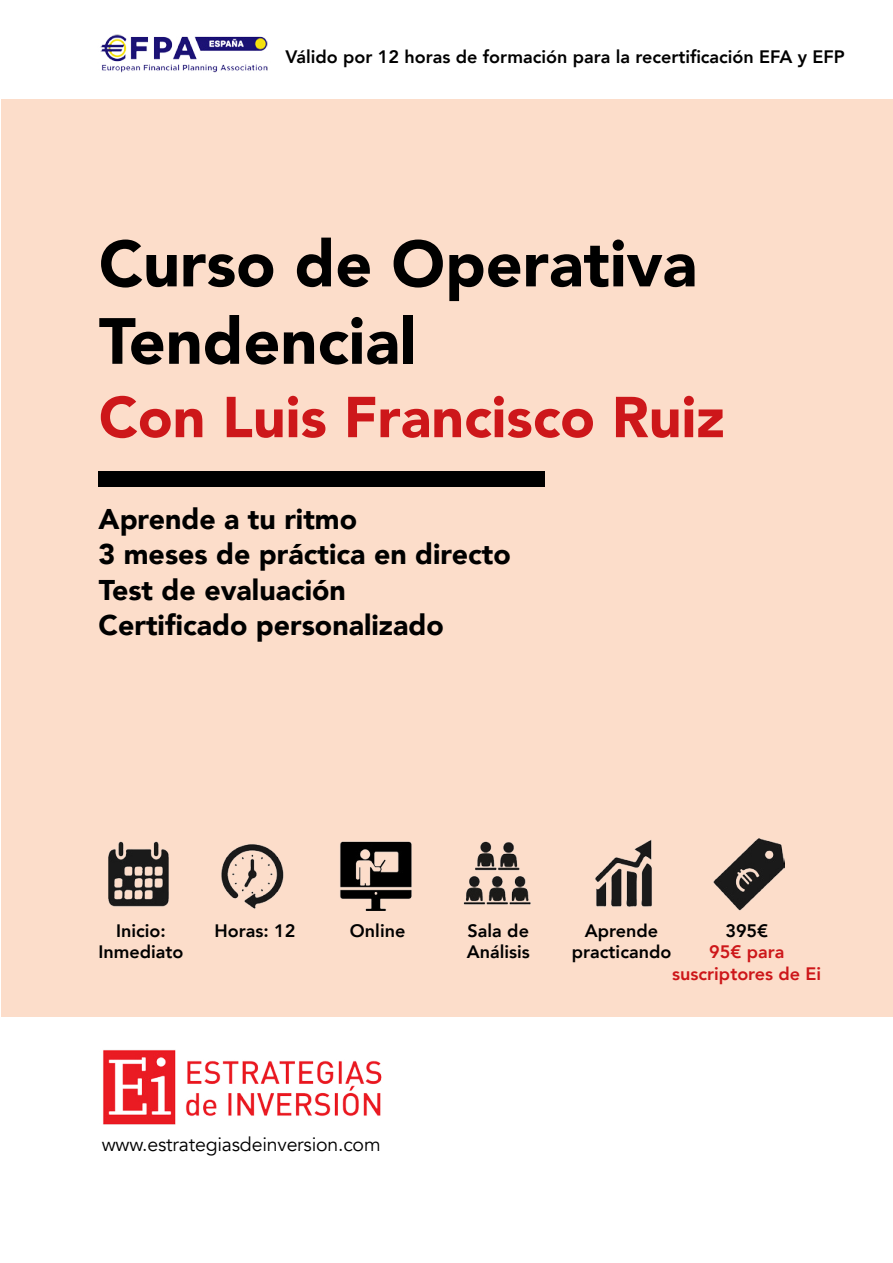
<style>
.page{position:relative;width:893px;height:1263px;background:#fff}
.page>*{position:absolute;margin:0;border:0;box-sizing:border-box;transform-origin:0 0}
.t1{font:900 64.5px/77.4px "Avenir";color:#000}
.t2{font:900 57px "Avenir";color:#cd171a}
.t3{font:900 28.5px "Avenir";color:#000}
.t4{font:19.5px "Avenir";letter-spacing:-.01em;color:#000}
.t5{font:800 18px "Avenir";color:#000}
.t6{font:800 18px "Avenir";color:#cd1619}
</style>
<div class="page">
<div style="left:2px;top:99px;width:891px;height:917px;background:#fcddca"></div>
<img style="left:103px;top:1050px;width:279px;height:75px">
<div style="left:99px;top:472px;width:446px;height:15px;background:#000"></div>
<img style="left:109px;top:839px;width:675px;height:71px">
<img style="left:100px;top:34px;width:168px;height:39px">
<p class="t5" style="left:285px;top:42px;width:561px">Válido por 12 horas de formación para la recertificación EFA y EFP</p>
<p class="t1" style="left:99px;top:224px;width:600px">Curso de Operativa<br>Tendencial</p>
<p class="t2" style="left:99px;top:368px;width:627px">Con Luis Francisco Ruiz</p>
<p class="t3" style="left:99px;top:495px;width:260px">Aprende a tu ritmo</p>
<p class="t3" style="left:99px;top:530px;width:414px">3 meses de práctica en directo</p>
<p class="t3" style="left:99px;top:565px;width:249px">Test de evaluación</p>
<p class="t3" style="left:99px;top:601px;width:347px">Certificado personalizado</p>
<p class="t5" style="left:116px;top:916px;width:51px">Inicio:</p>
<p class="t5" style="left:99px;top:938px;width:87px">Inmediato</p>
<p class="t5" style="left:214px;top:916px;width:82px">Horas: 12</p>
<p class="t5" style="left:350px;top:916px;width:57px">Online</p>
<p class="t5" style="left:468px;top:916px;width:63px">Sala de</p>
<p class="t5" style="left:467px;top:938px;width:65px">Análisis</p>
<p class="t5" style="left:585px;top:916px;width:75px">Aprende</p>
<p class="t5" style="left:572px;top:938px;width:101px">practicando</p>
<p class="t5" style="left:725px;top:916px;width:44px">395€</p>
<p class="t6" style="left:709px;top:938px;width:77px">95€ para</p>
<p class="t6" style="left:672px;top:959px;width:151px">suscriptores de Ei</p>
<p class="t4" style="left:102px;top:1132px;width:280px">www.estrategiasdeinversion.com</p>
</div>
